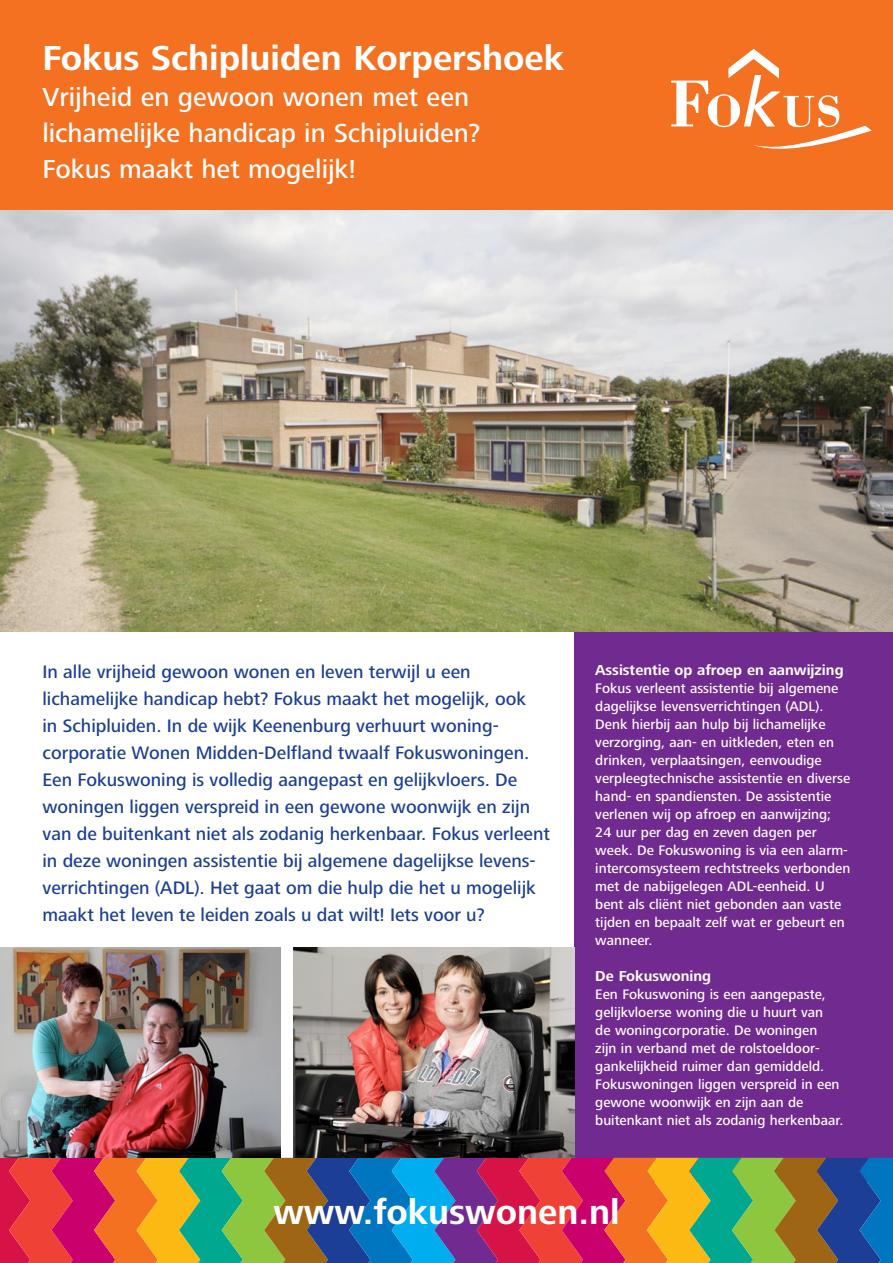
<style>
.page{position:relative;width:893px;height:1263px;background:#fff}
.page>*{position:absolute;margin:0;border:0;box-sizing:border-box;transform-origin:0 0}
.t1{font:700 36px "Frutiger Next LT";color:#fff}
.t2{font:500 27px/36px "Frutiger Next LT";color:#fff}
.t3{font:500 18.75px/27px "Frutiger Next LT";color:#1c3f94}
.t4{font:700 15px "Frutiger Next LT";color:#fff}
.t5{font:500 14.25px/18px "Frutiger Next LT";color:#fff}
</style>
<div class="page">
<div style="left:0;top:0;width:893px;height:210px;background:#f37121"></div>
<svg style="left:671px;top:49px;width:201px;height:100px"></svg>
<div style="left:574px;top:631px;width:319px;height:551px;background:#712b90"></div>
<svg style="left:0;top:1158px;width:893px;height:105px;background:#8c695e"></svg>
<img style="left:0;top:210px;width:893px;height:421px">
<img style="left:0;top:947px;width:281px;height:211px">
<img style="left:293px;top:947px;width:281px;height:211px">
<h1 class="t1" style="left:43px;top:38px;width:523px">Fokus Schipluiden Korpershoek</h1>
<h2 class="t2" style="left:43px;top:79px;width:439px">Vrijheid en gewoon wonen met een lichamelijke handicap in Schipluiden?<br>Fokus maakt het mogelijk!</h2>
<p class="t3" style="left:43px;top:658px;width:509px">In alle vrijheid gewoon wonen en leven terwijl u een lichamelijke handicap hebt? Fokus maakt het mogelijk, ook<br>in Schipluiden. In de wijk Keenenburg verhuurt woning&shy;corporatie Wonen Midden-Delfland twaalf Fokuswoningen.<br>Een Fokuswoning is volledig aangepast en gelijkvloers. De woningen liggen verspreid in een gewone woonwijk en zijn van de buitenkant niet als zodanig herkenbaar. Fokus verleent in deze woningen assistentie bij algemene dagelijkse levens&shy;verrichtingen (ADL). Het gaat om die hulp die het u mogelijk maakt het leven te leiden zoals u dat wilt! Iets voor u?</p>
<p class="t4" style="left:595px;top:661px;width:250px">Assistentie op afroep en aanwijzing</p>
<p class="t5" style="left:595px;top:679px;width:257px">Fokus verleent assistentie bij algemene dagelijkse levensverrichtingen (ADL).<br>Denk hierbij aan hulp bij lichamelijke verzorging, aan- en uitkleden, eten en drinken, verplaatsingen, eenvoudige verpleegtechnische assistentie en diverse hand- en spandiensten. De assistentie verlenen wij op afroep en aanwijzing; 24 uur per dag en zeven dagen per week. De Fokuswoning is via een alarm&shy;intercomsysteem rechtstreeks verbonden met de nabijgelegen ADL-eenheid. U bent als cliënt niet gebonden aan vaste tijden en bepaalt zelf wat er gebeurt en wanneer.</p>
<p class="t4" style="left:595px;top:967px;width:117px">De Fokuswoning</p>
<p class="t5" style="left:595px;top:985px;width:250px">Een Fokuswoning is een aangepaste, gelijkvloerse woning die u huurt van<br>de woningcorporatie. De woningen<br>zijn in verband met de rolstoeldoor&shy;gankelijkheid ruimer dan gemiddeld.<br>Fokuswoningen liggen verspreid in een gewone woonwijk en zijn aan de buitenkant niet als zodanig herkenbaar.</p>
<h1 class="t1" style="left:273px;top:1192px;width:348px">www.fokuswonen.nl</h1>
</div>
